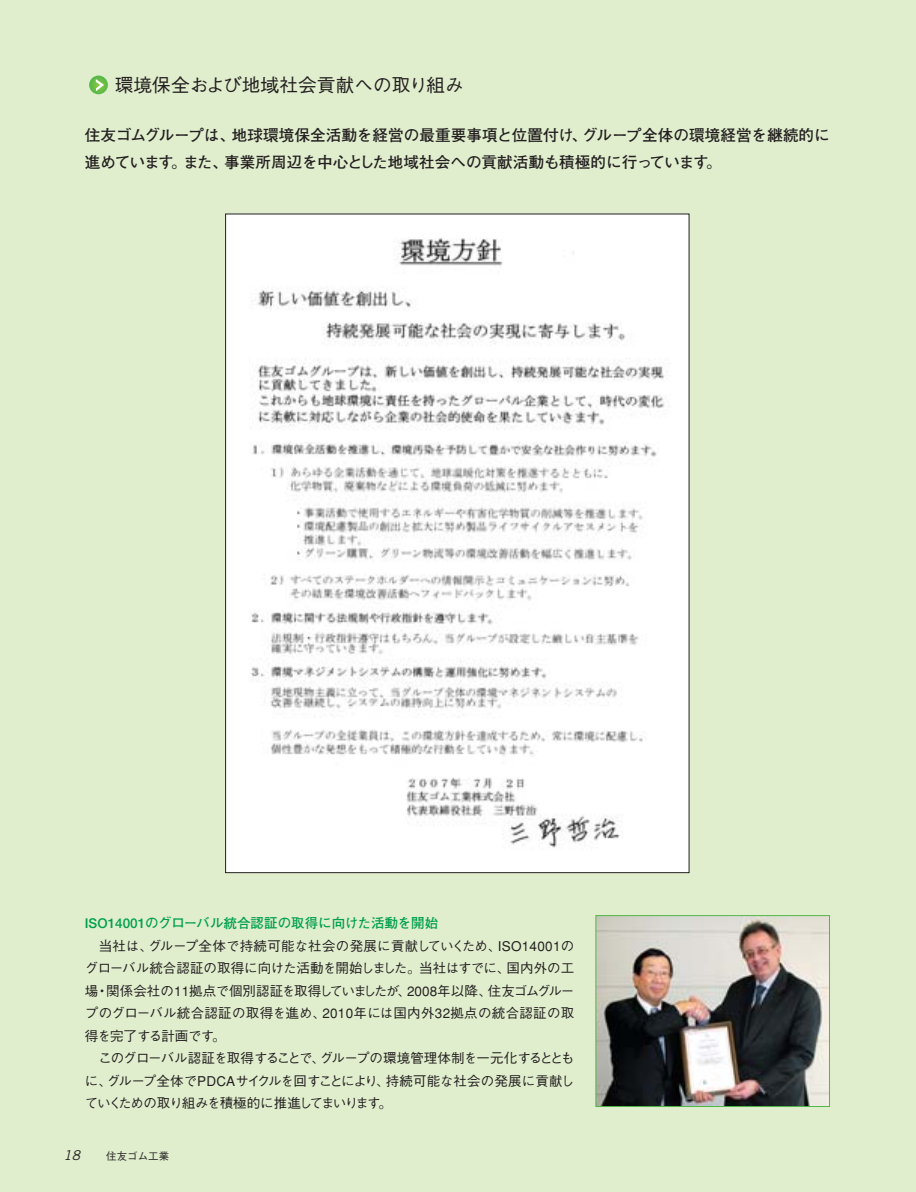
<style>
.page{position:relative;width:916px;height:1192px;background:#fff}
.page>*{position:absolute;margin:0;border:0;box-sizing:border-box;transform-origin:0 0}
.t1{font:500 18.75px "Gothic BBB";color:#231f20}
.t2{font:700 15.6px/27px "Futo Go B101";color:#231f20}
.t3{font:500 13.5px/22.5px "Gothic BBB";color:#231f20;text-align:justify}
.t4{font:700 13.5px "Futo Go B101";color:#009f4c}
.t5{font:italic 13.5px "Trade Gothic";color:#231f20}
.t6{font:500 10.5px "Gothic BBB";color:#231f20}
</style>
<div class="page">
<div style="left:0;top:0;width:915px;height:1192px;background:#e0eecd"></div>
<div style="left:225px;top:214px;width:463px;height:659px;background:#fff"></div>
<img style="left:251px;top:238px;width:413px;height:610px">
<svg style="left:89px;top:76px;width:19px;height:18px"></svg>
<svg style="left:96px;top:79px;width:8px;height:12px"></svg>
<img style="left:597px;top:917px;width:230px;height:188px">
<div style="left:595px;top:915px;width:234px;height:192px;border:1px solid #50b848"></div>
<h1 class="t1" style="left:115px;top:78px;width:350px">環境保全および地域社会貢献への取り組み</h1>
<p class="t2" style="left:85px;top:124px;width:746px">住友ゴムグループは、地球環境保全活動を経営の最重要事項と位置付け、グループ全体の環境経営を継続的に進めています。また、事業所周辺を中心とした地域社会への貢献活動も積極的に行っています。</p>
<p class="t4" style="left:85px;top:918px;width:354px">ISO14001のグローバル統合認証の取得に向けた活動を開始</p>
<p class="t3" style="left:85px;top:936px;width:490px;text-indent:14px">当社は、グループ全体で持続可能な社会の発展に貢献していくため、ISO14001のグローバル統合認証の取得に向けた活動を開始しました。当社はすでに、国内外の工場・関係会社の11拠点で個別認証を取得していましたが、2008年以降、住友ゴムグループのグローバル統合認証の取得を進め、2010年には国内外32拠点の統合認証の取得を完了する計画です。</p>
<p class="t3" style="left:85px;top:1049px;width:490px;text-indent:14px">このグローバル認証を取得することで、グループの環境管理体制を一元化するとともに、グループ全体でPDCAサイクルを回すことにより、持続可能な社会の発展に貢献していくための取り組みを積極的に推進してまいります。</p>
<p class="t5" style="left:64px;top:1150px;width:21px">18</p>
<p class="t6" style="left:106px;top:1152px;width:64px">住友ゴム工業</p>
</div>
